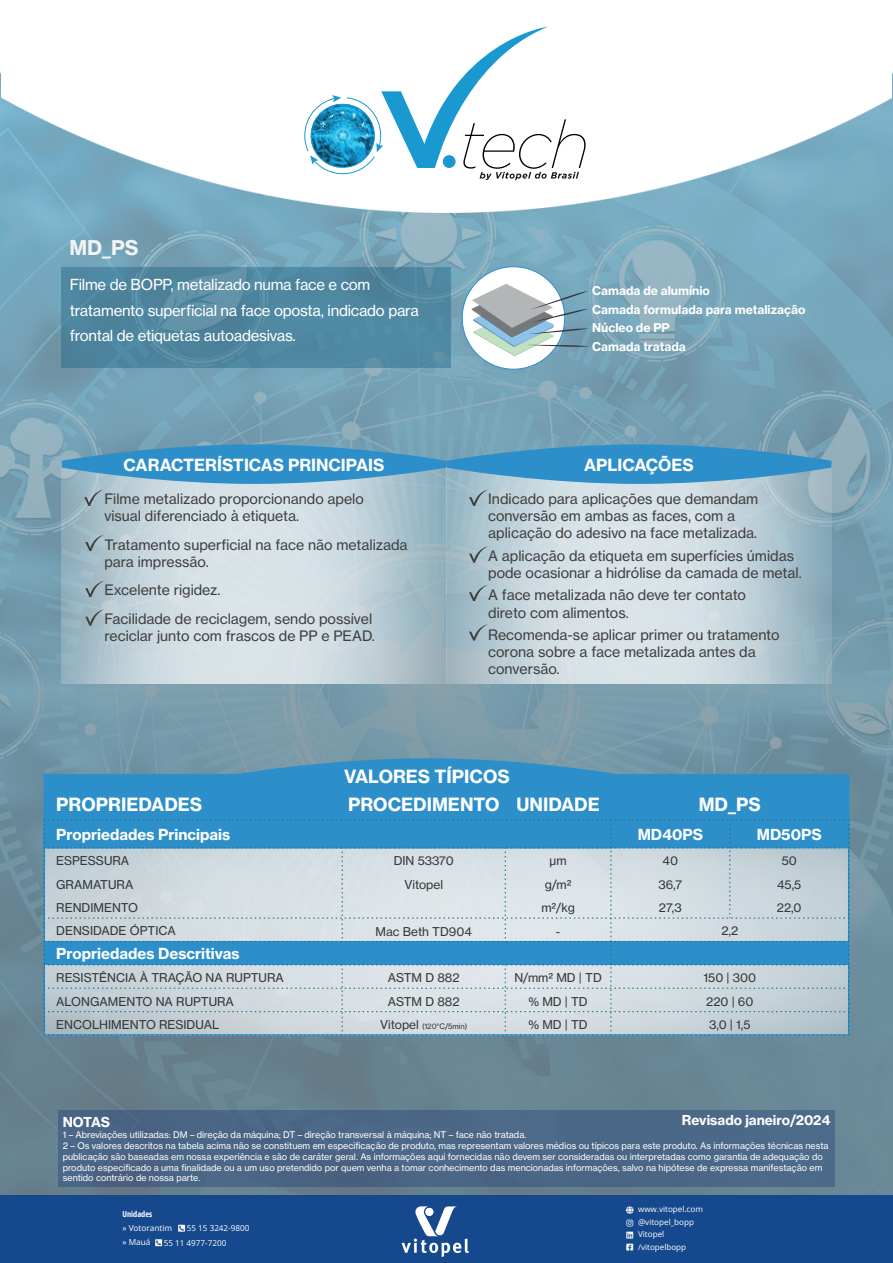
<style>
.page{position:relative;width:893px;height:1263px;background:#fff}
.page>*{position:absolute;margin:0;border:0;box-sizing:border-box;transform-origin:0 0}
.t1{font:italic 100 66.6px "Gotham";color:#000001}
.t2{font:20.1px "N Haas Grotesk TX Pro 75 Bd";color:#f3f4f4}
.t3{font:18px/28.5px "N Haas Grotesk TX Pro 75 Bd";color:#fff}
.t4{font:16.5px "N Haas Grotesk TX Pro 75 Bd";color:#fff}
.t5{font:15px/25.5px "N Haas Grotesk TX Pro 55 Rg";letter-spacing:-.015em;color:#fff}
.t6{font:15px "N Haas Grotesk TX Pro 75 Bd";color:#fff}
.t7{font:14.25px/17.1px "N Haas Grotesk TX Pro 55 Rg";color:#3f3f40}
.t8{font:13.5px "N Haas Grotesk TX Pro 75 Bd";color:#fff}
.t9{font:12px/23.4px "N Haas Grotesk TX Pro 55 Rg";color:#333739;text-align:center}
.t10{font:12px/18.6px "N Haas Grotesk TX Pro 75 Bd";color:#fff}
.t11{font:9px/10.8px "N Haas Grotesk TX Pro 55 Rg";color:#fff}
.t12{font:8.25px/14.1px "Open Sans";color:#fff}
.t13{font:700 8.25px "Open Sans Condensed";color:#fff}
.t14{font:8.1px/12.8px "Open Sans";color:#fff}
.t15{font:7.5px "N Haas Grotesk TX Pro 55 Rg";color:#333739}
.s1{font-size:12px}
</style>
<div class="page">
<img style="left:0;top:72px;width:893px;height:1123px">
<img style="left:1px;top:26px;width:891px;height:186px">
<svg style="left:304px;top:27px;width:275px;height:153px"></svg>
<img style="left:62px;top:484px;width:384px;height:199px">
<img style="left:446px;top:484px;width:385px;height:199px">
<svg style="left:62px;top:444px;width:769px;height:40px;background:#4a99c6"></svg>
<svg style="left:469px;top:490px;width:19px;height:16px"></svg>
<svg style="left:469px;top:546px;width:19px;height:16px"></svg>
<svg style="left:469px;top:585px;width:19px;height:16px"></svg>
<svg style="left:469px;top:624px;width:19px;height:16px"></svg>
<svg style="left:85px;top:609px;width:19px;height:16px"></svg>
<svg style="left:85px;top:581px;width:19px;height:16px"></svg>
<svg style="left:85px;top:535px;width:19px;height:16px"></svg>
<svg style="left:84px;top:490px;width:19px;height:16px"></svg>
<svg style="left:62px;top:267px;width:389px;height:101px;background:#5087a0"></svg>
<div style="left:462px;top:267px;width:103px;height:102px;background:#fff;border-radius:50%"></div>
<svg style="left:472px;top:284px;width:117px;height:72px"></svg>
<div style="left:0;top:1195px;width:893px;height:68px;background:#16488e"></div>
<svg style="left:402px;top:1206px;width:67px;height:51px"></svg>
<svg style="left:155px;top:1239px;width:7px;height:7px"></svg>
<svg style="left:156px;top:1240px;width:5px;height:5px"></svg>
<svg style="left:178px;top:1225px;width:7px;height:7px"></svg>
<svg style="left:179px;top:1226px;width:5px;height:4px"></svg>
<div style="left:58px;top:1110px;width:777px;height:77px;background:#4a6786"></div>
<div style="left:44px;top:774px;width:805px;height:47px;background:#2d8fc9"></div>
<svg style="left:44px;top:819px;width:568px;height:1px"></svg>
<svg style="left:233px;top:758px;width:387px;height:19px"></svg>
<svg style="left:44px;top:820px;width:805px;height:215px;background:#a6c6d8"></svg>
<h1 class="t1" style="left:458px;top:109px;width:134px">tech</h1>
<h2 class="t2" style="left:70px;top:235px;width:71px">MD_PS</h2>
<h3 class="t5" style="left:70px;top:272px;width:351px">Filme de BOPP, metalizado numa face e com tratamento superficial na face oposta, indicado para frontal de etiquetas autoadesivas.</h3>
<h3 class="t10" style="left:592px;top:281px;width:215px">Camada de alumínio<br>Camada formulada para metalização<br>Núcleo de PP<br>Camada tratada</h3>
<h3 class="t4" style="left:124px;top:455px;width:262px">CARACTERÍSTICAS PRINCIPAIS</h3>
<h3 class="t4" style="left:584px;top:455px;width:111px">APLICAÇÕES</h3>
<h3 class="t7" style="left:488px;top:490px;width:272px">Indicado para aplicações que demandam conversão em ambas as faces, com a aplicação do adesivo na face metalizada.</h3>
<h3 class="t7" style="left:488px;top:547px;width:315px">A aplicação da etiqueta em superfícies úmidas pode ocasionar a hidrólise da camada de metal.</h3>
<h3 class="t7" style="left:488px;top:587px;width:259px">A face metalizada não deve ter contato direto com alimentos.</h3>
<h3 class="t7" style="left:488px;top:626px;width:293px">Recomenda-se aplicar primer ou tratamento corona sobre a face metalizada antes da conversão.</h3>
<h3 class="t7" style="left:104px;top:490px;width:261px">Filme metalizado proporcionando apelo visual diferenciado à etiqueta.</h3>
<h3 class="t7" style="left:104px;top:536px;width:305px">Tratamento superficial na face não metalizada para impressão.</h3>
<h3 class="t7" style="left:104px;top:576px;width:269px;line-height:28.5px">Excelente rigidez.<br>Facilidade de reciclagem, sendo possível</h3>
<h3 class="t7" style="left:104px;top:627px;width:272px">reciclar junto com frascos de PP e PEAD.</h3>
<h3 class="t3" style="left:56px;top:790px;width:148px">PROPRIEDADES</h3>
<h3 class="t3" style="left:344px;top:762px;width:257px">VALORES TÍPICOS<br>PROCEDIMENTO UNIDADE</h3>
<h3 class="t3" style="left:699px;top:790px;width:64px">MD_PS</h3>
<h3 class="t6" style="left:56px;top:825px;width:175px">Propriedades Principais</h3>
<h3 class="t6" style="left:638px;top:825px;width:67px">MD40PS</h3>
<h3 class="t6" style="left:757px;top:825px;width:66px">MD50PS</h3>
<h3 class="t9" style="left:56px;top:849px;width:121px;text-align:left">ESPESSURA<br>GRAMATURA<br>RENDIMENTO<br>DENSIDADE ÓPTICA</h3>
<h3 class="t9" style="left:394px;top:849px;width:62px">DIN 53370<br>Vitopel</h3>
<h3 class="t9" style="left:541px;top:849px;width:35px">μm g/m² m²/kg</h3>
<h3 class="t9" style="left:376px;top:919px;width:98px">Mac Beth TD904</h3>
<h3 class="t9" style="left:556px;top:919px;width:6px">-</h3>
<h3 class="t9" style="left:658px;top:849px;width:25px">40<br>36,7<br>27,3</h3>
<h3 class="t9" style="left:721px;top:919px;width:18px">2,2</h3>
<h3 class="t9" style="left:777px;top:849px;width:26px">50<br>45,5<br>22,0</h3>
<h3 class="t6" style="left:56px;top:944px;width:185px">Propriedades Descritivas</h3>
<h3 class="t9" style="left:56px;top:966px;width:229px">RESISTÊNCIA À TRAÇÃO NA RUPTURA</h3>
<h3 class="t9" style="left:388px;top:966px;width:73px">ASTM D 882</h3>
<h3 class="t9" style="left:514px;top:966px;width:89px">N/mm² MD | TD</h3>
<h3 class="t9" style="left:703px;top:966px;width:54px">150 | 300</h3>
<h3 class="t9" style="left:56px;top:989px;width:179px">ALONGAMENTO NA RUPTURA</h3>
<h3 class="t9" style="left:388px;top:989px;width:73px">ASTM D 882</h3>
<h3 class="t9" style="left:528px;top:989px;width:61px">% MD | TD</h3>
<h3 class="t9" style="left:706px;top:989px;width:49px">220 | 60</h3>
<h3 class="t9" style="left:56px;top:1013px;width:164px">ENCOLHIMENTO RESIDUAL</h3>
<p class="t15" style="left:380px;top:1022px;width:89px"><span class="s1">Vitopel</span> (120°C/5min)</p>
<h3 class="t9" style="left:528px;top:1013px;width:61px">% MD | TD</h3>
<h3 class="t9" style="left:709px;top:1013px;width:43px">3,0 | 1,5</h3>
<h3 class="t8" style="left:682px;top:1111px;width:150px">Revisado janeiro/2024</h3>
<h3 class="t8" style="left:63px;top:1114px;width:49px">NOTAS</h3>
<p class="t11" style="left:63px;top:1129px;width:767px">1 – Abreviações utilizadas: DM – direção da máquina; DT – direção transversal à máquina; NT – face não tratada.<br>2 – Os valores descritos na tabela acima não se constituem em especificação de produto, mas representam valores médios ou típicos para este produto. As informações técnicas nesta publicação são baseadas em nossa experiência e são de caráter geral. As informações aqui fornecidas não devem ser consideradas ou interpretadas como garantia de adequação do produto especificado a uma finalidade ou a um uso pretendido por quem venha a tomar conhecimento das mencionadas informações, salvo na hipótese de expressa manifestação em sentido contrário de nossa parte.</p>
<p class="t13" style="left:122px;top:1208px;width:31px">Unidades</p>
<p class="t12" style="left:122px;top:1221px;width:51px">» Votorantim » Mauá</p>
<p class="t14" style="left:187px;top:1222px;width:64px">55 15 3242-9800</p>
<p class="t14" style="left:164px;top:1236px;width:64px">55 11 4977-7200</p>
<p class="t14" style="left:638px;top:1202px;width:66px">www.vitopel.com @vitopel_bopp<br>Vitopel /vitopelbopp</p>
</div>
